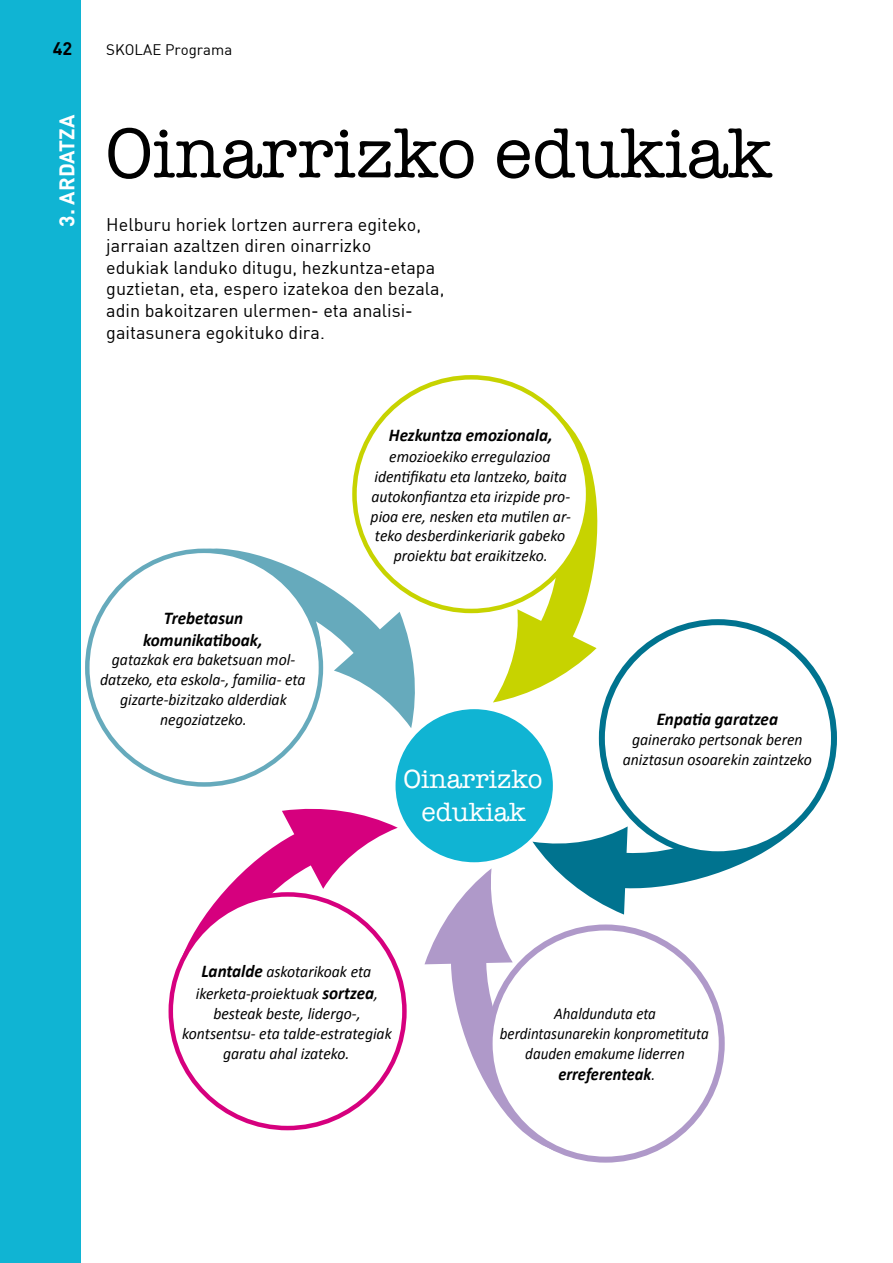
<style>
.page{position:relative;width:893px;height:1263px;background:#fff}
.page>*{position:absolute;margin:0;border:0;box-sizing:border-box;transform-origin:0 0}
.t1{font:72px "American Typewriter";color:#000}
.t2{font:27px/32.4px "American Typewriter";color:#fff;text-align:center}
.t3{font:700 21px "DIN";color:#fff}
.t4{font:18px/21.6px "DIN";color:#000}
.t5{font:italic 700 18px/21.6px "Calibri";color:#000;text-align:center;scale:.95 1}
.t6{font:italic 700 18px "Calibri";color:#000;scale:.91 1}
.t7{font:700 18px "DIN";color:#000}
.t8{font:italic 16.5px/19.8px "Calibri";color:#000;text-align:center;scale:.95 1}
.t9{font:italic 16.5px/19.8px "Calibri";color:#000;text-align:center;scale:.91 1}
.t10{font:15px "DIN";color:#000}
.s1{font-weight:700;font-size:18px}
.s2{font-weight:400;font-size:16.5px}
</style>
<div class="page">
<div style="left:0;top:0;width:81px;height:1263px;background:#10b4d3"></div>
<svg style="left:367px;top:375px;width:231px;height:327px"></svg>
<svg style="left:168px;top:805px;width:233px;height:316px"></svg>
<svg style="left:424px;top:868px;width:282px;height:293px"></svg>
<svg style="left:509px;top:958px;width:190px;height:180px"></svg>
<svg style="left:532px;top:641px;width:298px;height:273px"></svg>
<svg style="left:97px;top:547px;width:321px;height:227px"></svg>
<div style="left:396px;top:709px;width:157px;height:153px;background:#10b4d3;border-radius:50%"></div>
<div style="left:354px;top:377px;width:234px;height:234px;background:#fff;border-radius:50%"></div>
<div style="left:87px;top:551px;width:234px;height:233px;background:#fff;border-radius:50%"></div>
<div style="left:602px;top:622px;width:232px;height:232px;background:#fff;border-radius:50%"></div>
<div style="left:599px;top:619px;width:238px;height:238px;border:6px solid #00738f;border-radius:50%"></div>
<div style="left:171px;top:894px;width:233px;height:234px;background:#fff;border-radius:50%"></div>
<div style="left:490px;top:927px;width:232px;height:232px;background:#fff;border-radius:50%"></div>
<div style="left:487px;top:924px;width:238px;height:238px;border:6px solid #af99c9;border-radius:50%"></div>
<p class="t7" style="left:53px;top:37px;width:21px">42</p>
<p class="t10" style="left:106px;top:41px;width:127px">SKOLAE Programa</p>
<p class="t3" style="left:53px;top:227px;width:114px;rotate:-90deg">3. ARDATZA</p>
<h1 class="t1" style="left:106px;top:98px;width:668px">Oinarrizko edukiak</h1>
<p class="t4" style="left:106px;top:213px;width:340px">Helburu horiek lortzen aurrera egiteko, jarraian azaltzen diren oinarrizko<br>edukiak landuko ditugu, hezkuntza-etapa guztietan, eta, espero izatekoa den bezala, adin bakoitzaren ulermen- eta analisi&shy;gaitasunera egokituko dira.</p>
<p class="t5" style="left:143px;top:607px;width:127px">Trebetasun komunikatiboak,</p>
<p class="t8" style="left:100px;top:649px;width:218px">gatazkak era baketsuan mol&shy;datzeko, eta eskola-, familia- eta gizarte-bizitzako alderdiak negoziatzeko.</p>
<p class="t5" style="left:389px;top:424px;width:174px">Hezkuntza emozionala,</p>
<p class="t8" style="left:371px;top:446px;width:212px">emozioekiko erregulazioa identifikatu eta lantzeko, baita autokonfiantza eta irizpide pro&shy;pioa ere, nesken eta mutilen ar&shy;teko desberdinkeriarik gabeko proiektu bat eraikitzeko.</p>
<h2 class="t2" style="left:403px;top:762px;width:140px">Oinarrizko edukiak</h2>
<p class="t5" style="left:657px;top:708px;width:129px">Enpatia garatzea</p>
<p class="t8" style="left:623px;top:729px;width:200px">gainerako pertsonak beren aniztasun osoarekin zaintzeko</p>
<p class="t8" style="left:196px;top:960px;width:193px;line-height:21.6px"><span class="s1">Lantalde</span> askotarikoak eta ikerketa-proiektuak <span class="s1">sortzea</span>,</p>
<p class="t8" style="left:182px;top:1003px;width:222px">besteak beste, lidergo-, kontsentsu- eta talde-estrategiak garatu ahal izateko.</p>
<p class="t9" style="left:500px;top:1003px;width:231px">Ahaldunduta eta berdintasunarekin konprometituta dauden emakume liderren</p>
<p class="t6" style="left:558px;top:1063px;width:108px">erreferenteak<span class="s2">.</span></p>
</div>
